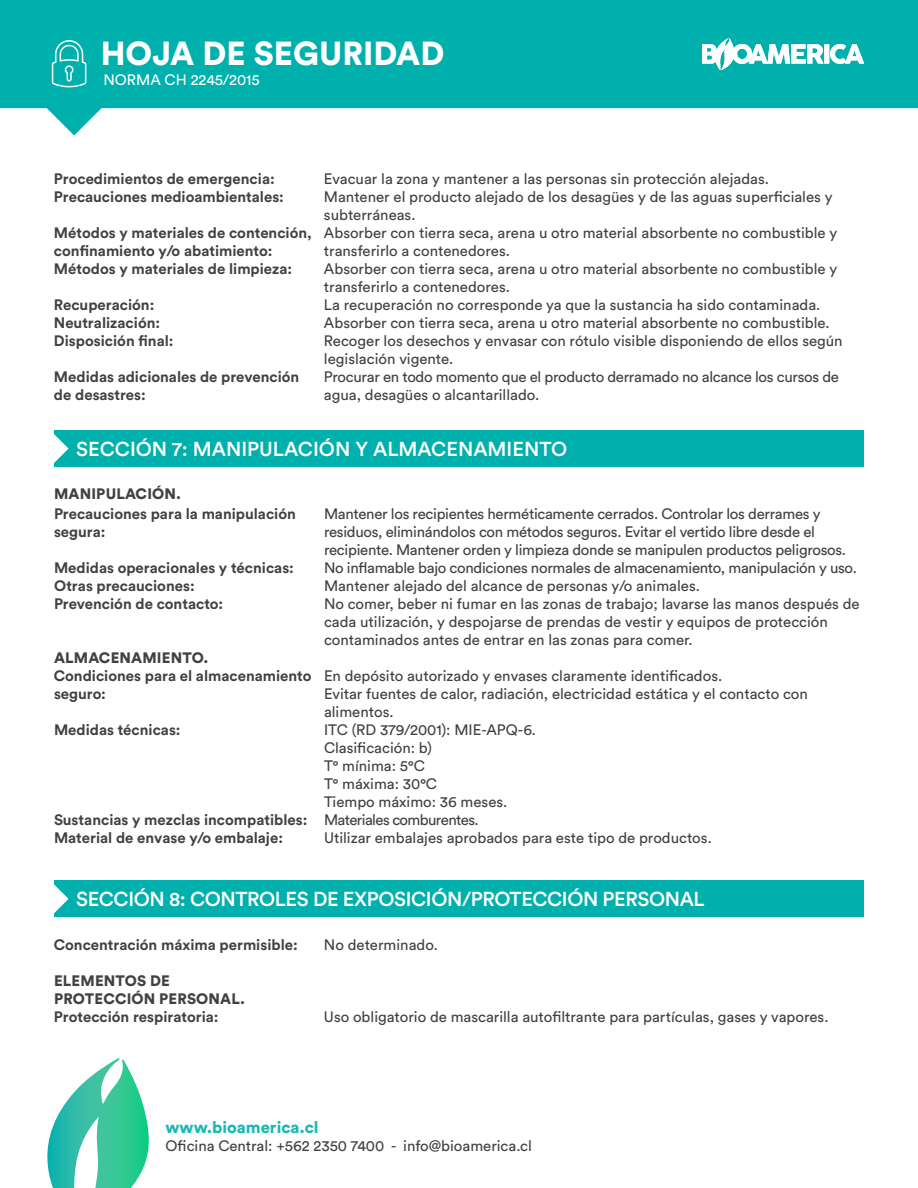
<style>
.page{position:relative;width:918px;height:1188px;background:#fff}
.page>*{position:absolute;margin:0;border:0;box-sizing:border-box;transform-origin:0 0}
.t1{font:900 33px "Circular Std";color:#fff}
.t2{font:500 20.1px "Circular Std";letter-spacing:-.02em;color:#fff}
.t3{font:500 20.1px "Circular Std";color:#fff}
.t4{font:900 16.5px "Circular Std";color:#1ab8b5}
.t5{font:15px/18px "Circular Std";color:#414042}
.t6{font:700 15px "Circular Std";color:#414042}
.t7{font:15px/18px "Circular Std";letter-spacing:-.02em;color:#414042}
.t8{font:900 15px/18px "Circular Std";letter-spacing:.01em;color:#414042}
.t9{font:15px "Circular Std";color:#fff}
.s1{font-weight:700}
.s2{font-weight:900}
.s3{font-weight:400}
</style>
<div class="page">
<svg style="left:47px;top:1058px;width:102px;height:130px"></svg>
<svg style="left:0;top:0;width:918px;height:136px;fill:#00b0ad"></svg>
<svg style="left:51px;top:39px;width:36px;height:49px;background:#32bfbd"></svg>
<svg style="left:702px;top:38px;width:162px;height:32px"></svg>
<div style="left:54px;top:430px;width:810px;height:37px;background:#00b0ad"></div>
<svg style="left:54px;top:434px;width:15px;height:29px"></svg>
<div style="left:54px;top:881px;width:810px;height:36px;background:#00b0ad"></div>
<svg style="left:54px;top:880px;width:15px;height:34px"></svg>
<h1 class="t1" style="left:101px;top:31px;width:345px">HOJA DE SEGURIDAD</h1>
<p class="t9" style="left:104px;top:70px;width:158px">NORMA CH 2245/2015</p>
<p class="t6" style="left:54px;top:169px;width:222px">Procedimientos de emergencia:</p>
<p class="t5" style="left:324px;top:169px;width:446px">Evacuar la zona y mantener a las personas sin protección alejadas.</p>
<p class="t6" style="left:54px;top:187px;width:231px">Precauciones medioambientales:</p>
<p class="t5" style="left:324px;top:187px;width:510px">Mantener el producto alejado de los desagües y de las aguas superficiales y</p>
<p class="t5" style="left:324px;top:205px;width:93px">subterráneas.</p>
<p class="t5" style="left:54px;top:223px;width:785px"><span class="s1">Métodos y materiales de contención,</span> Absorber con tierra seca, arena u otro material absorbente no combustible y</p>
<p class="t6" style="left:54px;top:241px;width:220px">confinamiento y/o abatimiento:</p>
<p class="t5" style="left:324px;top:241px;width:187px">transferirlo a contenedores.</p>
<p class="t6" style="left:54px;top:259px;width:240px">Métodos y materiales de limpieza:</p>
<p class="t5" style="left:324px;top:259px;width:515px">Absorber con tierra seca, arena u otro material absorbente no combustible y transferirlo a contenedores.</p>
<p class="t6" style="left:54px;top:295px;width:102px">Recuperación:</p>
<p class="t5" style="left:324px;top:295px;width:498px">La recuperación no corresponde ya que la sustancia ha sido contaminada.</p>
<p class="t6" style="left:54px;top:313px;width:108px">Neutralización:</p>
<p class="t5" style="left:324px;top:313px;width:507px">Absorber con tierra seca, arena u otro material absorbente no combustible.</p>
<p class="t6" style="left:54px;top:331px;width:121px">Disposición final:</p>
<p class="t5" style="left:324px;top:331px;width:520px">Recoger los desechos y envasar con rótulo visible disponiendo de ellos según legislación vigente.</p>
<p class="t6" style="left:54px;top:367px;width:247px">Medidas adicionales de prevención</p>
<p class="t7" style="left:324px;top:367px;width:517px">Procurar en todo momento que el producto derramado no alcance los cursos de</p>
<p class="t6" style="left:54px;top:385px;width:93px">de desastres:</p>
<p class="t5" style="left:324px;top:385px;width:217px">agua, desagües o alcantarillado.</p>
<h2 class="t3" style="left:76px;top:436px;width:493px">SECCIÓN 7: MANIPULACIÓN Y ALMACENAMIENTO</h2>
<p class="t8" style="left:54px;top:484px;width:128px">MANIPULACIÓN.</p>
<p class="t6" style="left:54px;top:504px;width:243px">Precauciones para la manipulación</p>
<p class="t7" style="left:324px;top:505px;width:498px">Mantener los recipientes herméticamente cerrados. Controlar los derrames y</p>
<p class="t6" style="left:54px;top:522px;width:53px">segura:</p>
<p class="t7" style="left:324px;top:523px;width:524px">residuos, eliminándolos con métodos seguros. Evitar el vertido libre desde el recipiente. Mantener orden y limpieza donde se manipulen productos peligrosos.</p>
<p class="t6" style="left:54px;top:558px;width:241px">Medidas operacionales y técnicas:</p>
<p class="t7" style="left:324px;top:559px;width:534px">No inflamable bajo condiciones normales de almacenamiento, manipulación y uso.</p>
<p class="t6" style="left:54px;top:576px;width:142px">Otras precauciones:</p>
<p class="t5" style="left:324px;top:577px;width:377px">Mantener alejado del alcance de personas y/o animales.</p>
<p class="t6" style="left:54px;top:594px;width:171px">Prevención de contacto:</p>
<p class="t5" style="left:324px;top:595px;width:537px">No comer, beber ni fumar en las zonas de trabajo; lavarse las manos después de cada utilización, y despojarse de prendas de vestir y equipos de protección contaminados antes de entrar en las zonas para comer.</p>
<p class="t5" style="left:54px;top:649px;width:670px"><span class="s2">ALMACENAMIENTO.<br></span><span class="s1">Condiciones para el almacenamiento</span> En depósito autorizado y envases claramente identificados. <span class="s1">seguro:</span></p>
<p class="t5" style="left:324px;top:685px;width:485px">Evitar fuentes de calor, radiación, electricidad estática y el contacto con alimentos.</p>
<p class="t6" style="left:54px;top:720px;width:128px">Medidas técnicas:</p>
<p class="t5" style="left:324px;top:721px;width:214px">ITC (RD 379/2001): MIE-APQ-6.</p>
<p class="t5" style="left:324px;top:739px;width:110px">Clasificación: b)</p>
<p class="t5" style="left:324px;top:757px;width:103px">T° mínima: 5°C</p>
<p class="t5" style="left:324px;top:775px;width:115px">T° máxima: 30°C</p>
<p class="t5" style="left:324px;top:793px;width:185px">Tiempo máximo: 36 meses.</p>
<p class="t6" style="left:54px;top:810px;width:426px">Sustancias y mezclas incompatibles: <span class="s3">Materiales comburentes.</span></p>
<p class="t6" style="left:54px;top:828px;width:231px">Material de envase y/o embalaje:</p>
<p class="t5" style="left:324px;top:829px;width:389px">Utilizar embalajes aprobados para este tipo de productos.</p>
<h2 class="t2" style="left:76px;top:887px;width:630px">SECCIÓN 8: CONTROLES DE EXPOSICIÓN/PROTECCIÓN PERSONAL</h2>
<p class="t6" style="left:54px;top:935px;width:245px">Concentración máxima permisible:</p>
<p class="t5" style="left:324px;top:935px;width:115px">No determinado.</p>
<p class="t8" style="left:54px;top:971px;width:192px">ELEMENTOS DE<br>PROTECCIÓN PERSONAL.</p>
<p class="t6" style="left:54px;top:1007px;width:166px">Protección respiratoria:</p>
<p class="t5" style="left:324px;top:1007px;width:506px">Uso obligatorio de mascarilla autofiltrante para partículas, gases y vapores.</p>
<p class="t4" style="left:166px;top:1117px;width:155px">www.bioamerica.cl</p>
<p class="t5" style="left:166px;top:1137px;width:368px">Oficina Central: +562 2350 7400 - info@bioamerica.cl</p>
</div>
